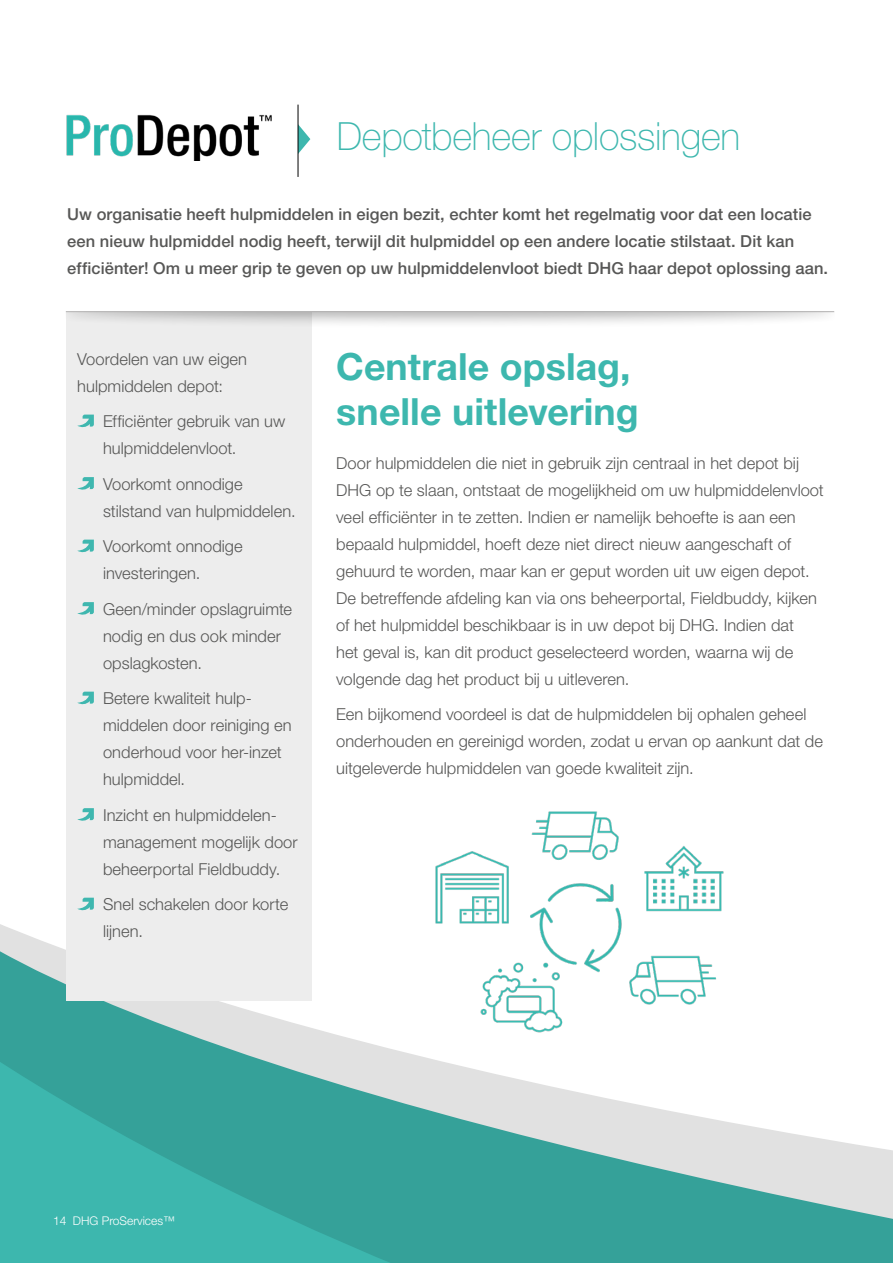
<style>
.page{position:relative;width:893px;height:1263px;background:#fff}
.page>*{position:absolute;margin:0;border:0;box-sizing:border-box;transform-origin:0 0}
.t1{font:100 38.85px "Helvetica Neue LT Std";letter-spacing:-.005em;color:#3db7ae}
.t2{font:700 37.5px/45px "Helvetica Neue LT Std";letter-spacing:.005em;color:#3db7ae}
.t3{font:300 16.5px/27px "Helvetica Neue LT Std";color:#575756}
.t4{font:500 16.5px/27px "Helvetica Neue LT Std";letter-spacing:.005em;color:#575756}
.t5{font:300 12px "Helvetica Neue LT Std";color:#fff}
</style>
<div class="page">
<svg style="left:0;top:906px;width:893px;height:357px"></svg>
<div style="left:66px;top:312px;width:245px;height:688px;background:#ededed"></div>
<svg style="left:77px;top:415px;width:17px;height:12px"></svg>
<svg style="left:77px;top:477px;width:17px;height:13px"></svg>
<svg style="left:77px;top:540px;width:17px;height:12px"></svg>
<svg style="left:77px;top:602px;width:17px;height:13px"></svg>
<svg style="left:77px;top:692px;width:17px;height:12px"></svg>
<svg style="left:77px;top:808px;width:17px;height:13px"></svg>
<svg style="left:77px;top:898px;width:17px;height:12px"></svg>
<img style="left:66px;top:114px;width:206px;height:47px">
<svg style="left:297px;top:124px;width:14px;height:30px"></svg>
<hr style="left:298px;top:105px;width:1px;height:72px;background:#000">
<div style="left:66px;top:311px;width:768px;height:18px;background:#000;opacity:.3"></div>
<hr style="left:66px;top:311px;width:768px;height:1px;background:#b3b2b2">
<img style="left:427px;top:811px;width:302px;height:228px">
<h1 class="t1" style="left:337px;top:114px;width:405px">Depotbeheer oplossingen</h1>
<p class="t4" style="left:67px;top:201px;width:762px">Uw organisatie heeft hulpmiddelen in eigen bezit, echter komt het regelmatig voor dat een locatie een nieuw hulpmiddel nodig heeft, terwijl dit hulpmiddel op een andere locatie stilstaat. Dit kan efficiënter! Om u meer grip te geven op uw hulpmiddelenvloot biedt DHG haar depot oplossing aan.</p>
<p class="t3" style="left:77px;top:345px;width:171px">Voordelen van uw eigen hulpmiddelen depot:</p>
<p class="t3" style="left:103px;top:407px;width:184px">Efficiënter gebruik van uw hulpmiddelenvloot.</p>
<p class="t3" style="left:103px;top:470px;width:194px">Voorkomt onnodige stilstand van hulpmiddelen.</p>
<p class="t3" style="left:103px;top:532px;width:141px">Voorkomt onnodige investeringen.</p>
<p class="t3" style="left:103px;top:595px;width:191px">Geen/minder opslagruimte nodig en dus ook minder opslagkosten.</p>
<p class="t3" style="left:103px;top:684px;width:190px">Betere kwaliteit hulp&shy;middelen door reiniging en onderhoud voor her-inzet hulpmiddel.</p>
<p class="t3" style="left:103px;top:801px;width:196px">Inzicht en hulpmiddelen&shy;management mogelijk door beheerportal Fieldbuddy.</p>
<p class="t3" style="left:103px;top:890px;width:187px">Snel schakelen door korte lijnen.</p>
<h2 class="t2" style="left:336px;top:343px;width:304px">Centrale opslag, snelle uitlevering</h2>
<p class="t3" style="left:336px;top:449px;width:489px">Door hulpmiddelen die niet in gebruik zijn centraal in het depot bij DHG op te slaan, ontstaat de mogelijkheid om uw hulpmiddelenvloot veel efficiënter in te zetten. Indien er namelijk behoefte is aan een bepaald hulpmiddel, hoeft deze niet direct nieuw aangeschaft of gehuurd te worden, maar kan er geput worden uit uw eigen depot.<br>De betreffende afdeling kan via ons beheerportal, Fieldbuddy, kijken of het hulpmiddel beschikbaar is in uw depot bij DHG. Indien dat<br>het geval is, kan dit product geselecteerd worden, waarna wij de volgende dag het product bij u uitleveren.</p>
<p class="t3" style="left:336px;top:700px;width:488px">Een bijkomend voordeel is dat de hulpmiddelen bij ophalen geheel onderhouden en gereinigd worden, zodat u ervan op aankunt dat de uitgeleverde hulpmiddelen van goede kwaliteit zijn.</p>
<p class="t5" style="left:53px;top:1213px;width:123px">14 DHG ProServices™</p>
</div>
